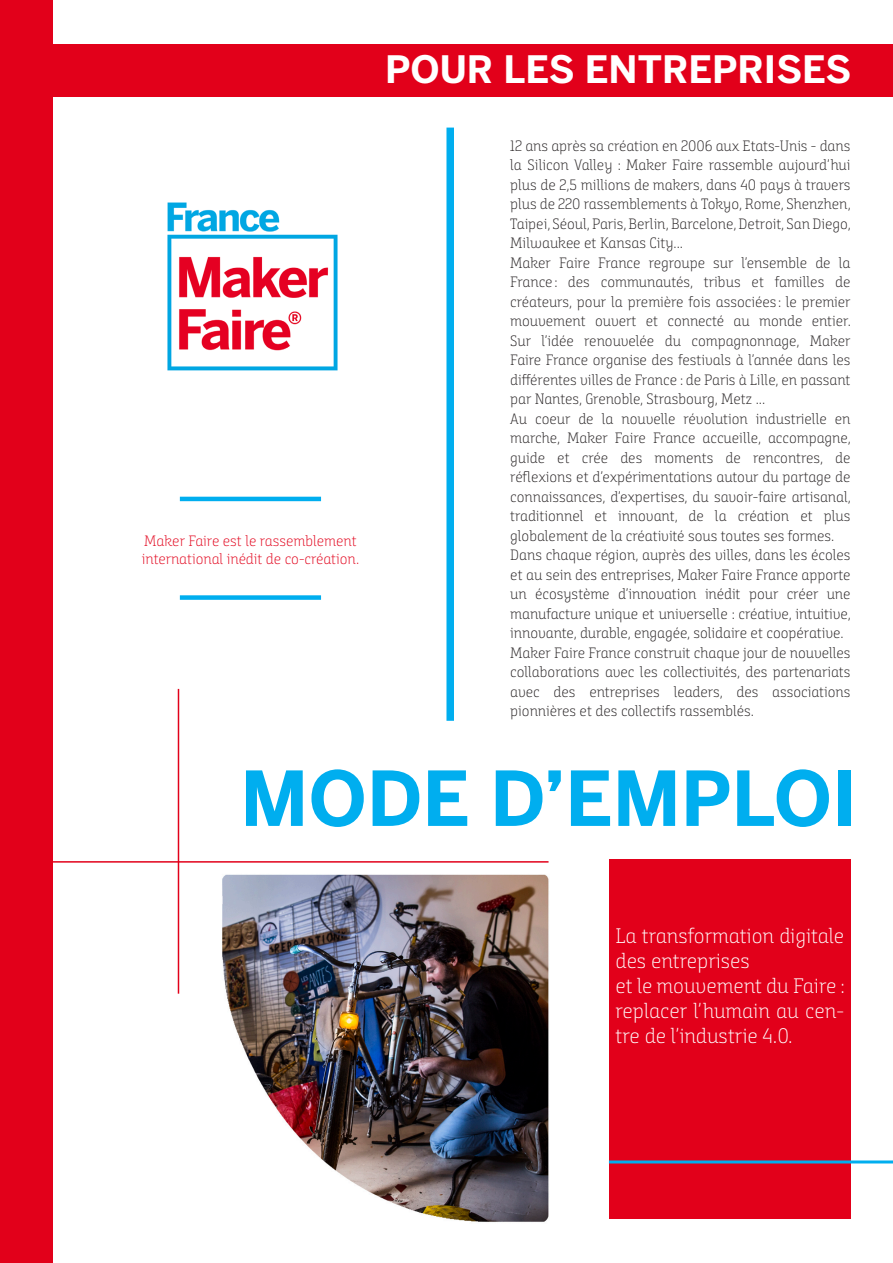
<style>
.page{position:relative;width:893px;height:1263px;background:#fff}
.page>*{position:absolute;margin:0;border:0;box-sizing:border-box;transform-origin:0 0}
.t1{font:700 75px "Benton Sans";color:#00aeef}
.t2{font:700 37.5px "Benton Sans";color:#fff}
.t3{font:21px/25.2px "Bunday Slab Light Up";color:#fff}
.t4{font:15px/19.5px "Bunday Slab Light Up";color:#231f20;text-align:justify}
.t5{font:15px/18px "Bunday Slab Light Up";color:#e2001a}
</style>
<div class="page">
<div style="left:446px;top:128px;width:8px;height:593px;background:#00aeef"></div>
<div style="left:180px;top:595px;width:141px;height:5px;background:#00aeef"></div>
<hr style="left:180px;top:497px;width:141px;height:4px;background:#00aeef">
<div style="left:609px;top:859px;width:242px;height:360px;background:#e2001a"></div>
<hr style="left:609px;top:1160px;width:284px;height:3px;background:#00aeef">
<hr style="left:34px;top:861px;width:515px;height:2px;background:#e2001a">
<hr style="left:178px;top:689px;width:1px;height:305px;background:#e2001a">
<div style="left:43px;top:44px;width:850px;height:52px;background:#e2001a"></div>
<div style="left:0;top:0;width:52px;height:1263px;background:#e2001a"></div>
<img style="left:167px;top:202px;width:171px;height:169px">
<img style="left:222px;top:874px;width:327px;height:348px">
<p class="t5" style="left:142px;top:532px;width:219px">Maker Faire est le rassemblement international inédit de co-création.</p>
<p class="t2" style="left:385px;top:47px;width:468px">POUR LES ENTREPRISES</p>
<p class="t4" style="left:510px;top:136px;width:342px">12 ans après sa création en 2006 aux Etats-Unis - dans la Silicon Valley : Maker Faire rassemble aujourd’hui plus de 2,5 millions de makers, dans 40 pays à travers plus de 220 rassemblements à Tokyo, Rome, Shenzhen, Taipei, Séoul, Paris, Berlin, Barcelone, Detroit, San Diego, Milwaukee et Kansas City...</p>
<p class="t4" style="left:510px;top:253px;width:342px">Maker Faire France regroupe sur l’ensemble de la France : des communautés, tribus et familles de créateurs, pour la première fois associées : le premier mouvement ouvert et connecté au monde entier.<br>Sur l’idée renouvelée du compagnonnage, Maker Faire France organise des festivals à l’année dans les différentes villes de France : de Paris à Lille, en passant par Nantes, Grenoble, Strasbourg, Metz ...</p>
<p class="t4" style="left:510px;top:409px;width:342px">Au coeur de la nouvelle révolution industrielle en marche, Maker Faire France accueille, accompagne, guide et crée des moments de rencontres, de réflexions et d’expérimentations autour du partage de connaissances, d’expertises, du savoir-faire artisanal, traditionnel et innovant, de la création et plus globalement de la créativité sous toutes ses formes.</p>
<p class="t4" style="left:510px;top:545px;width:342px">Dans chaque région, auprès des villes, dans les écoles et au sein des entreprises, Maker Faire France apporte un écosystème d’innovation inédit pour créer une manufacture unique et universelle : créative, intuitive, innovante, durable, engagée, solidaire et coopérative.</p>
<p class="t4" style="left:510px;top:643px;width:342px">Maker Faire France construit chaque jour de nouvelles collaborations avec les collectivités, des partenariats avec des entreprises leaders, des associations pionnières et des collectifs rassemblés.</p>
<p class="t1" style="left:240px;top:754px;width:618px">MODE D’EMPLOI</p>
<p class="t3" style="left:615px;top:923px;width:230px">La transformation digitale des entreprises</p>
<p class="t3" style="left:615px;top:973px;width:231px;text-align:justify">et le mouvement du Faire : replacer l’humain au cen&shy;tre de l’industrie 4.0.</p>
</div>
